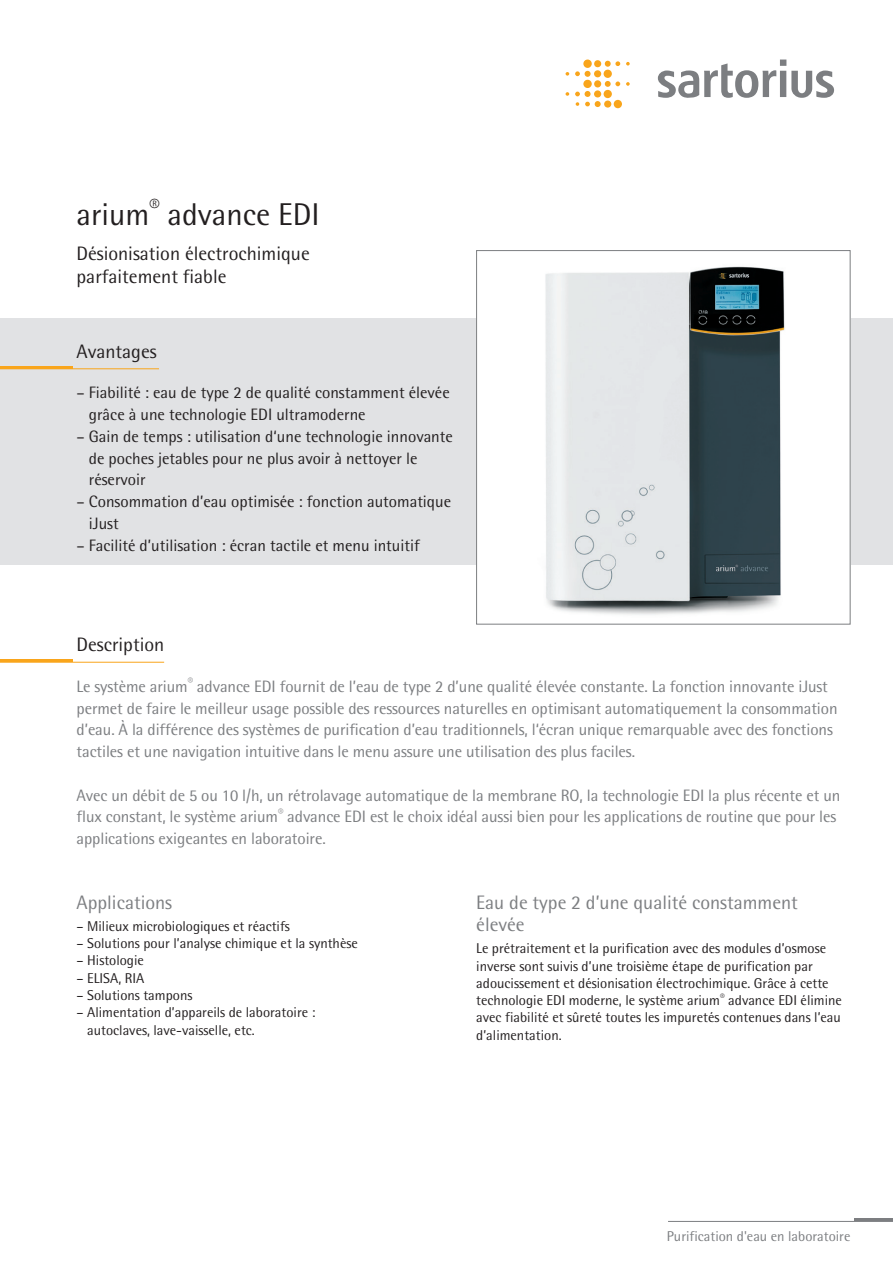
<style>
.page{position:relative;width:893px;height:1263px;background:#fff}
.page>*{position:absolute;margin:0;border:0;box-sizing:border-box;transform-origin:0 0}
.t1{font:31.5px "Sartorius Rotis Sans 2013";color:#231f20}
.t2{font:19.5px/22.5px "Sartorius Rotis Sans 2013";color:#231f20}
.t3{font:19.5px/22.5px "Sartorius Rotis Sans 2013";color:#7c7e81}
.t4{font:16.5px/21.8px "Sartorius Rotis Sans 2013";letter-spacing:-.005em;color:#7c7e81}
.t5{font:16.5px/21.8px "Sartorius Rotis Sans 2013";color:#231f20}
.t6{font:14.25px/17.2px "Sartorius Rotis Sans 2013";color:#231f20}
.t7{font:14.25px "Sartorius Rotis Sans 2013";color:#7c7e81}
</style>
<div class="page">
<hr style="left:668px;top:1221px;width:225px;height:1px;background:#7c7e81">
<hr style="left:855px;top:1218px;width:38px;height:3px;background:#7c7e81">
<div style="left:0;top:318px;width:893px;height:247px;background:#e1e2e4"></div>
<img style="left:478px;top:266px;width:370px;height:349px">
<div style="left:476px;top:250px;width:374px;height:374px;border:1px solid #7c7e81"></div>
<svg style="left:626px;top:62px;width:4px;height:4px"></svg>
<svg style="left:626px;top:82px;width:4px;height:4px"></svg>
<svg style="left:566px;top:72px;width:3px;height:4px"></svg>
<svg style="left:566px;top:92px;width:3px;height:4px"></svg>
<svg style="left:614px;top:100px;width:8px;height:8px"></svg>
<svg style="left:575px;top:61px;width:45px;height:46px"></svg>
<svg style="left:658px;top:60px;width:176px;height:38px"></svg>
<hr style="left:0;top:662px;width:164px;height:1px;background:#f9a51b">
<hr style="left:0;top:659px;width:72px;height:3px;background:#f9a51b">
<hr style="left:0;top:366px;width:72px;height:3px;background:#f9a51b">
<hr style="left:0;top:368px;width:159px;height:1px;background:#f9a51b">
<h1 class="t1" style="left:77px;top:196px;width:245px">arium<sup>®</sup> advance EDI</h1>
<p class="t2" style="left:77px;top:242px;width:235px">Désionisation électrochimique parfaitement fiable</p>
<p class="t2" style="left:77px;top:340px;width:82px">Avantages</p>
<p class="t5" style="left:89px;top:382px;width:362px;text-indent:-12px">– Fiabilité : eau de type 2 de qualité constamment élevée grâce à une technologie EDI ultramoderne</p>
<p class="t5" style="left:89px;top:425px;width:366px;text-indent:-12px">– Gain de temps : utilisation d‘une technologie innovante de poches jetables pour ne plus avoir à nettoyer le réservoir</p>
<p class="t5" style="left:89px;top:490px;width:364px;text-indent:-12px">– Consommation d’eau optimisée : fonction automatique iJust</p>
<p class="t5" style="left:77px;top:534px;width:345px">– Facilité d’utilisation : écran tactile et menu intuitif</p>
<p class="t2" style="left:77px;top:633px;width:89px">Description</p>
<p class="t4" style="left:77px;top:675px;width:763px">Le système arium<sup>®</sup> advance EDI fournit de l’eau de type 2 d’une qualité élevée constante. La fonction innovante iJust permet de faire le meilleur usage possible des ressources naturelles en optimisant automatiquement la consommation d’eau. À la différence des systèmes de purification d’eau traditionnels, l‘écran unique remarquable avec des fonctions tactiles et une navigation intuitive dans le menu assure une utilisation des plus faciles.</p>
<p class="t4" style="left:77px;top:784px;width:765px">Avec un débit de 5 ou 10 l/h, un rétrolavage automatique de la membrane RO, la technologie EDI la plus récente et un flux constant, le système arium<sup>®</sup> advance EDI est le choix idéal aussi bien pour les applications de routine que pour les applications exigeantes en laboratoire.</p>
<p class="t3" style="left:77px;top:891px;width:97px">Applications</p>
<p class="t6" style="left:77px;top:917px;width:215px">– Milieux microbiologiques et réactifs</p>
<p class="t6" style="left:77px;top:935px;width:283px">– Solutions pour l’analyse chimique et la synthèse</p>
<p class="t6" style="left:77px;top:952px;width:69px">– Histologie</p>
<p class="t6" style="left:77px;top:969px;width:69px">– ELISA, RIA</p>
<p class="t6" style="left:77px;top:986px;width:117px">– Solutions tampons</p>
<p class="t6" style="left:87px;top:1004px;width:230px;text-indent:-11px">– Alimentation d’appareils de laboratoire : autoclaves, lave-vaisselle, etc.</p>
<p class="t3" style="left:476px;top:891px;width:323px">Eau de type 2 d’une qualité constamment élevée</p>
<p class="t6" style="left:476px;top:940px;width:367px">Le prétraitement et la purification avec des modules d’osmose inverse sont suivis d’une troisième étape de purification par adoucissement et désionisation électrochimique. Grâce à cette technologie EDI moderne, le système arium<sup>®</sup> advance EDI élimine avec fiabilité et sûreté toutes les impuretés contenues dans l’eau d’alimentation.</p>
<p class="t7" style="left:667px;top:1228px;width:185px">Purification d'eau en laboratoire</p>
</div>
